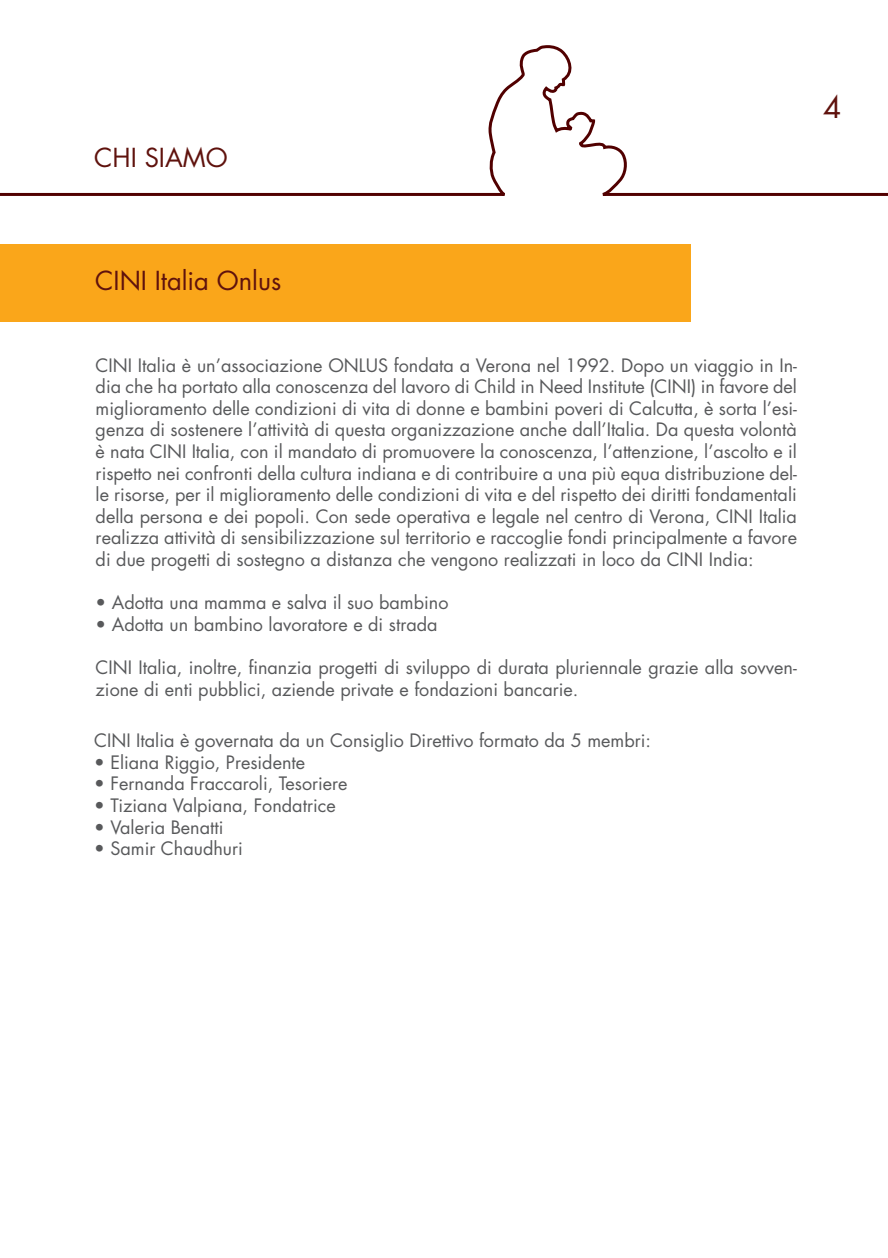
<style>
.page{position:relative;width:888px;height:1258px;background:#fff}
.page>*{position:absolute;margin:0;border:0;box-sizing:border-box;transform-origin:0 0}
.t1{font:29.7px "Futura";color:#5f120d}
.t2{font:25.5px "Futura";color:#5f120d}
.t3{font:18px/21.6px "Futura";color:#58595b;text-align:justify}
</style>
<div class="page">
<div style="left:0;top:244px;width:690px;height:78px;background:#faa61a"></div>
<svg style="left:0;top:45px;width:888px;height:151px"></svg>
<h2 class="t2" style="left:94px;top:145px;width:135px">CHI SIAMO</h2>
<h1 class="t1" style="left:823px;top:93px;width:20px">4</h1>
<h2 class="t2" style="left:95px;top:269px;width:188px">CINI Italia Onlus</h2>
<p class="t3" style="left:96px;top:356px;width:703px">CINI Italia è un’associazione ONLUS fondata a Verona nel 1992. Dopo un viaggio in In&shy;dia che ha portato alla conoscenza del lavoro di Child in Need Institute (CINI) in favore del miglioramento delle condizioni di vita di donne e bambini poveri di Calcutta, è sorta l’esi&shy;genza di sostenere l’attività di questa organizzazione anche dall’Italia. Da questa volontà è nata CINI Italia, con il mandato di promuovere la conoscenza, l’attenzione, l’ascolto e il rispetto nei confronti della cultura indiana e di contribuire a una più equa distribuzione del&shy;le risorse, per il miglioramento delle condizioni di vita e del rispetto dei diritti fondamentali della persona e dei popoli. Con sede operativa e legale nel centro di Verona, CINI Italia realizza attività di sensibilizzazione sul territorio e raccoglie fondi principalmente a favore di due progetti di sostegno a distanza che vengono realizzati in loco da CINI India:</p>
<p class="t3" style="left:96px;top:593px;width:354px">• Adotta una mamma e salva il suo bambino</p>
<p class="t3" style="left:96px;top:615px;width:343px">• Adotta un bambino lavoratore e di strada</p>
<p class="t3" style="left:96px;top:658px;width:703px">CINI Italia, inoltre, finanzia progetti di sviluppo di durata pluriennale grazie alla sovven&shy;zione di enti pubblici, aziende private e fondazioni bancarie.</p>
<p class="t3" style="left:94px;top:731px;width:558px">CINI Italia è governata da un Consiglio Direttivo formato da 5 membri:</p>
<p class="t3" style="left:94px;top:753px;width:212px">• Eliana Riggio, Presidente</p>
<p class="t3" style="left:94px;top:774px;width:255px">• Fernanda Fraccaroli, Tesoriere</p>
<p class="t3" style="left:94px;top:796px;width:243px">• Tiziana Valpiana, Fondatrice</p>
<p class="t3" style="left:94px;top:818px;width:131px">• Valeria Benatti</p>
<p class="t3" style="left:94px;top:839px;width:150px">• Samir Chaudhuri</p>
</div>
